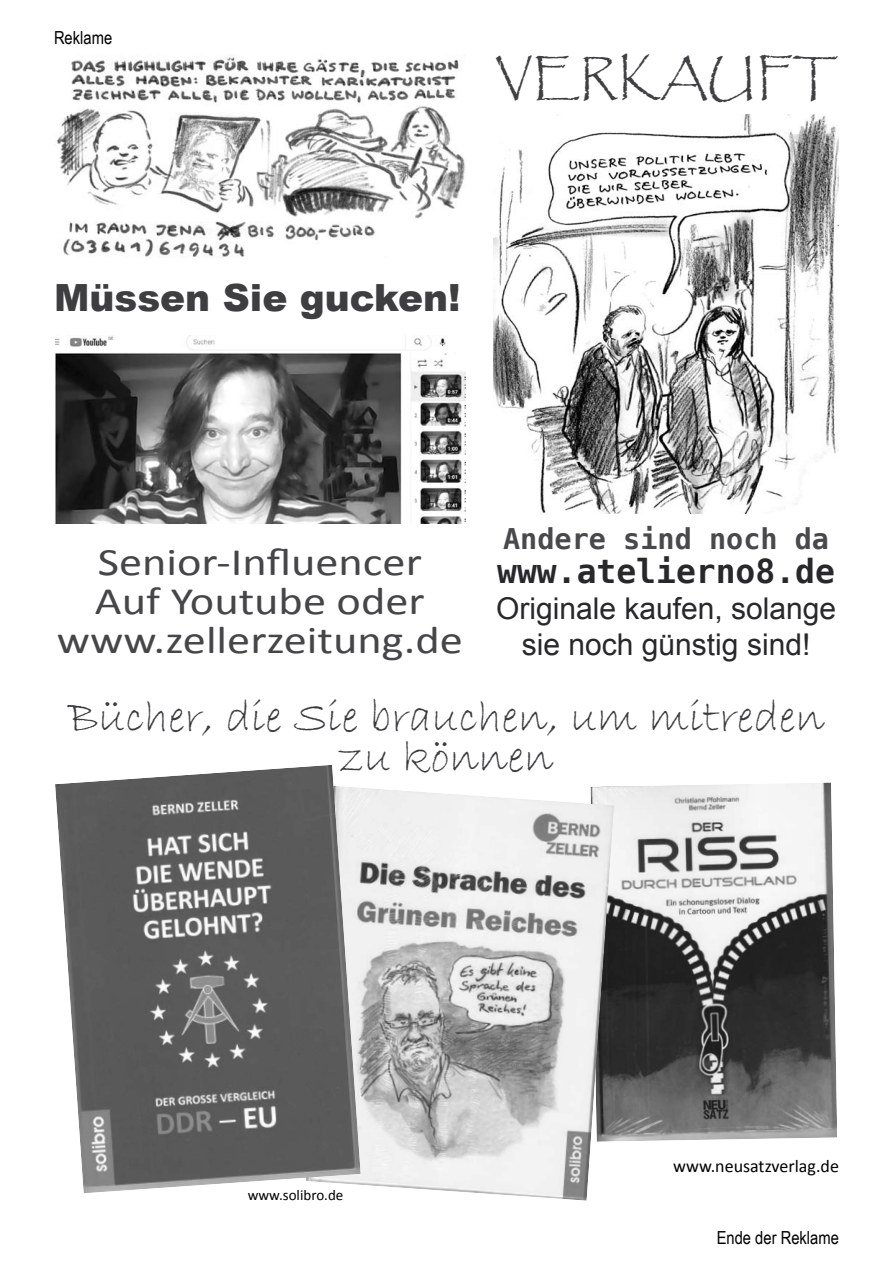
<style>
.page{position:relative;width:893px;height:1263px;background:#fff}
.page>*{position:absolute;margin:0;border:0;box-sizing:border-box;transform-origin:0 0}
.t1{font:48px "Papyrus";color:#404042}
.t2{font:46.5px/40.5px "Bradley Hand ITC";color:#3b3a3d;text-align:center}
.t3{font:39px/39px "Calibri";color:#464648;text-align:center;scale:1.19 1}
.t4{font:900 37.5px "Arial";color:#3e3e40}
.t5{font:700 33px "Bitstream Vera Sans Mono";color:#28282a}
.t6{font:30px/36px "Arial";color:#28282a;text-align:center}
.t7{font:700 28.5px "Bitstream Vera Sans Mono";color:#49494b}
.t8{font:18px "Arial Narrow";color:#000}
.t9{font:18px "Calibri";color:#000}
.t10{font:15px "Calibri";color:#000}
</style>
<div class="page">
<img style="left:614px;top:782px;width:223px;height:360px">
<img style="left:493px;top:115px;width:346px;height:398px">
<img style="left:57px;top:54px;width:408px;height:203px">
<img style="left:56px;top:335px;width:410px;height:188px">
<img style="left:361px;top:786px;width:253px;height:415px">
<img style="left:55px;top:765px;width:306px;height:428px">
<p class="t8" style="left:54px;top:24px;width:60px">Reklame</p>
<p class="t1" style="left:496px;top:49px;width:344px">VERKAUFT</p>
<p class="t4" style="left:54px;top:270px;width:408px">Müssen Sie gucken!</p>
<p class="t7" style="left:503px;top:522px;width:327px">Andere sind noch da</p>
<p class="t5" style="left:497px;top:553px;width:339px">www.atelierno8.de</p>
<p class="t6" style="left:496px;top:591px;width:342px">Originale kaufen, solange sie noch günstig sind!</p>
<p class="t3" style="left:57px;top:541px;width:343px">Senior-Influencer<br>Auf Youtube oder www.zellerzeitung.de</p>
<p class="t2" style="left:68px;top:697px;width:758px">Bücher, die Sie brauchen, um mitreden zu können</p>
<p class="t10" style="left:248px;top:1185px;width:97px">www.solibro.de</p>
<p class="t9" style="left:673px;top:1155px;width:167px">www.neusatzverlag.de</p>
<p class="t8" style="left:717px;top:1224px;width:124px">Ende der Reklame</p>
</div>
